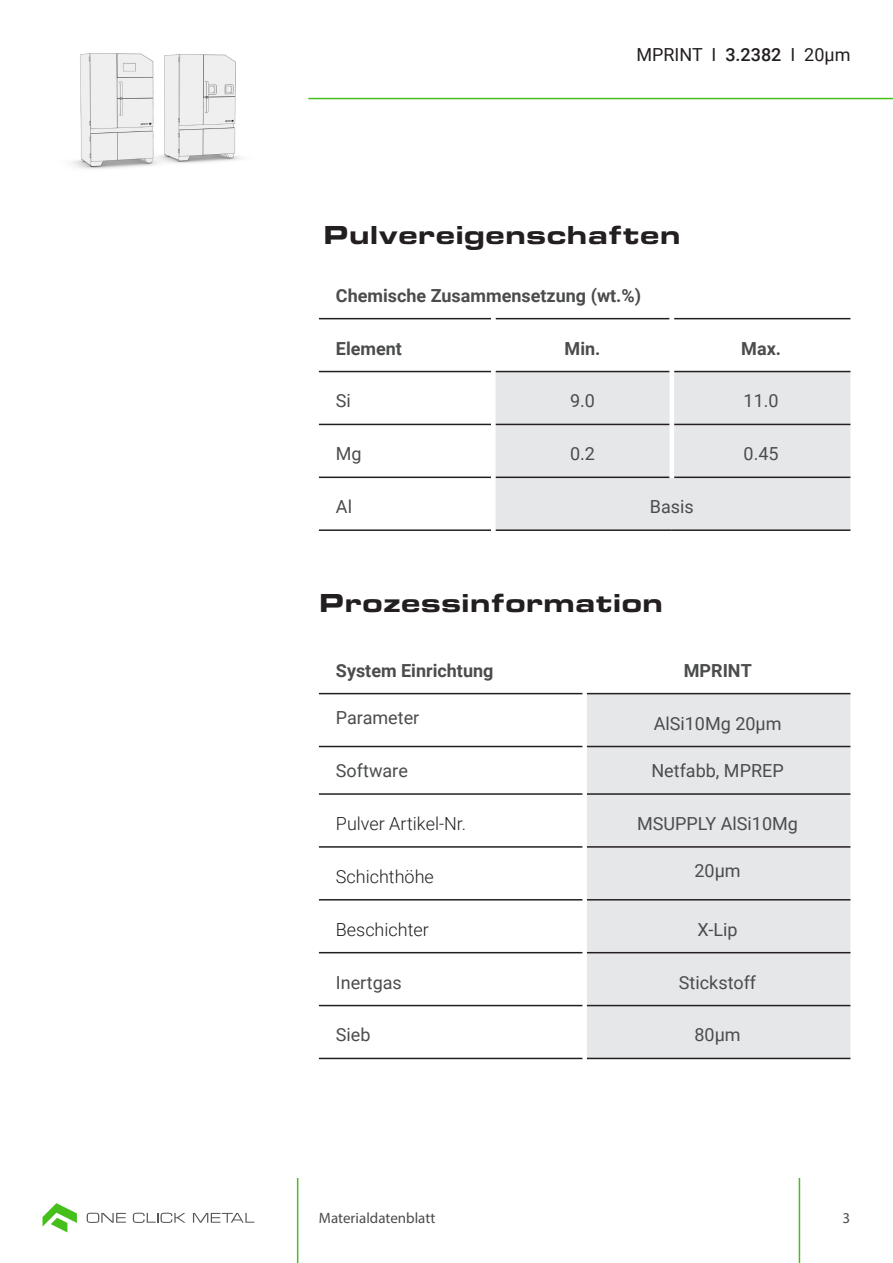
<style>
.page{position:relative;width:893px;height:1263px;background:#fff}
.page>*{position:absolute;margin:0;border:0;box-sizing:border-box;transform-origin:0 0}
.Titel_18_fett{font:900 27px "Eurostile Ext";color:#231f20}
.Text_fett{font:18px "Roboto";color:#4b4c4d}
.Text_fett-2{font:700 18px "Roboto";color:#4b4c4d}
.Text_12_normal{font:300 18px "Roboto";color:#231f20}
.Titel_18_fett-2{font:18px "Roboto";color:#231f20}
.t1{font:15px "Myriad Pro";color:#4b4c4d}
.s1{font-weight:500}
</style>
<div class="page">
<svg style="left:87px;top:1213px;width:39px;height:10px"></svg>
<svg style="left:133px;top:1213px;width:53px;height:10px"></svg>
<svg style="left:193px;top:1213px;width:61px;height:10px"></svg>
<svg style="left:43px;top:1203px;width:34px;height:29px"></svg>
<hr style="left:799px;top:1178px;width:1px;height:85px;background:#45c01a">
<hr style="left:297px;top:1178px;width:1px;height:85px;background:#45c01a">
<div style="left:587px;top:694px;width:263px;height:364px;background:#e6e7e9"></div>
<hr style="left:319px;top:693px;width:263px;height:1px;background:#231f20">
<hr style="left:587px;top:693px;width:263px;height:1px;background:#231f20">
<hr style="left:319px;top:746px;width:263px;height:1px;background:#231f20">
<hr style="left:587px;top:746px;width:263px;height:1px;background:#231f20">
<hr style="left:319px;top:793px;width:263px;height:2px;background:#231f20">
<hr style="left:587px;top:793px;width:263px;height:2px;background:#231f20">
<hr style="left:319px;top:846px;width:263px;height:2px;background:#231f20">
<hr style="left:587px;top:846px;width:263px;height:2px;background:#231f20">
<hr style="left:319px;top:899px;width:263px;height:1px;background:#231f20">
<hr style="left:587px;top:899px;width:263px;height:1px;background:#231f20">
<hr style="left:319px;top:952px;width:263px;height:1px;background:#231f20">
<hr style="left:587px;top:952px;width:263px;height:1px;background:#231f20">
<hr style="left:319px;top:1005px;width:263px;height:1px;background:#231f20">
<hr style="left:587px;top:1005px;width:263px;height:1px;background:#231f20">
<hr style="left:319px;top:1058px;width:263px;height:1px;background:#231f20">
<hr style="left:587px;top:1058px;width:263px;height:1px;background:#231f20">
<hr style="left:308px;top:98px;width:585px;height:1px;background:#45c01a">
<div style="left:495px;top:372px;width:355px;height:157px;background:#e6e7e9"></div>
<hr style="left:319px;top:318px;width:172px;height:1px;background:#231f20">
<hr style="left:495px;top:318px;width:175px;height:1px;background:#231f20">
<hr style="left:674px;top:318px;width:176px;height:1px;background:#231f20">
<hr style="left:319px;top:371px;width:172px;height:1px;background:#231f20">
<hr style="left:495px;top:371px;width:175px;height:1px;background:#231f20">
<hr style="left:674px;top:371px;width:176px;height:1px;background:#231f20">
<hr style="left:319px;top:424px;width:172px;height:1px;background:#231f20">
<hr style="left:495px;top:424px;width:175px;height:1px;background:#231f20">
<hr style="left:674px;top:424px;width:176px;height:1px;background:#231f20">
<hr style="left:319px;top:477px;width:172px;height:1px;background:#231f20">
<hr style="left:495px;top:477px;width:175px;height:1px;background:#231f20">
<hr style="left:674px;top:477px;width:176px;height:1px;background:#231f20">
<hr style="left:319px;top:529px;width:172px;height:2px;background:#231f20">
<hr style="left:495px;top:529px;width:177px;height:2px;background:#231f20">
<hr style="left:672px;top:529px;width:178px;height:2px;background:#231f20">
<hr style="left:670px;top:372px;width:4px;height:52px;background:#fff">
<hr style="left:670px;top:424px;width:4px;height:54px;background:#fff">
<img style="left:72px;top:53px;width:169px;height:116px">
<p class="Titel_18_fett-2" style="left:636px;top:42px;width:216px">MPRINT I <span class="s1">3.2382</span> I 20µm</p>
<p class="Titel_18_fett" style="left:323px;top:215px;width:359px">Pulvereigenschaften</p>
<p class="Text_fett-2" style="left:336px;top:283px;width:307px">Chemische Zusammensetzung (wt.%)</p>
<p class="Text_fett-2" style="left:336px;top:335px;width:68px">Element</p>
<p class="Text_fett-2" style="left:565px;top:335px;width:37px">Min.</p>
<p class="Text_fett-2" style="left:741px;top:335px;width:41px">Max.</p>
<p class="Text_fett" style="left:336px;top:388px;width:17px">Si</p>
<p class="Text_fett" style="left:570px;top:388px;width:26px">9.0</p>
<p class="Text_fett" style="left:744px;top:388px;width:37px">11.0</p>
<p class="Text_fett" style="left:336px;top:441px;width:27px">Mg</p>
<p class="Text_fett" style="left:570px;top:441px;width:26px">0.2</p>
<p class="Text_fett" style="left:744px;top:441px;width:37px">0.45</p>
<p class="Text_fett" style="left:336px;top:494px;width:18px">Al</p>
<p class="Text_fett" style="left:650px;top:494px;width:45px">Basis</p>
<p class="Titel_18_fett" style="left:319px;top:582px;width:346px">Prozessinformation</p>
<p class="Text_fett-2" style="left:336px;top:658px;width:159px">System Einrichtung</p>
<p class="Text_fett-2" style="left:684px;top:658px;width:69px">MPRINT</p>
<p class="Text_fett" style="left:336px;top:705px;width:85px">Parameter</p>
<p class="Text_fett" style="left:654px;top:710px;width:129px">AlSi10Mg 20μm</p>
<p class="Text_fett" style="left:336px;top:758px;width:73px">Software</p>
<p class="Text_fett" style="left:651px;top:758px;width:134px">Netfabb, MPREP</p>
<p class="Text_12_normal" style="left:336px;top:811px;width:132px">Pulver Artikel-Nr.</p>
<p class="Text_fett" style="left:637px;top:811px;width:162px">MSUPPLY AlSi10Mg</p>
<p class="Text_12_normal" style="left:336px;top:864px;width:99px">Schichthöhe</p>
<p class="Text_fett" style="left:694px;top:858px;width:48px">20µm</p>
<p class="Text_12_normal" style="left:336px;top:917px;width:94px">Beschichter</p>
<p class="Text_fett" style="left:698px;top:917px;width:42px">X-Lip</p>
<p class="Text_fett" style="left:336px;top:969px;width:67px">Inertgas</p>
<p class="Text_fett" style="left:679px;top:969px;width:79px">Stickstoff</p>
<p class="Text_fett" style="left:336px;top:1022px;width:36px">Sieb</p>
<p class="Text_fett" style="left:694px;top:1022px;width:48px">80µm</p>
<p class="t1" style="left:319px;top:1209px;width:118px">Materialdatenblatt</p>
<p class="t1" style="left:842px;top:1209px;width:9px">3</p>
</div>
